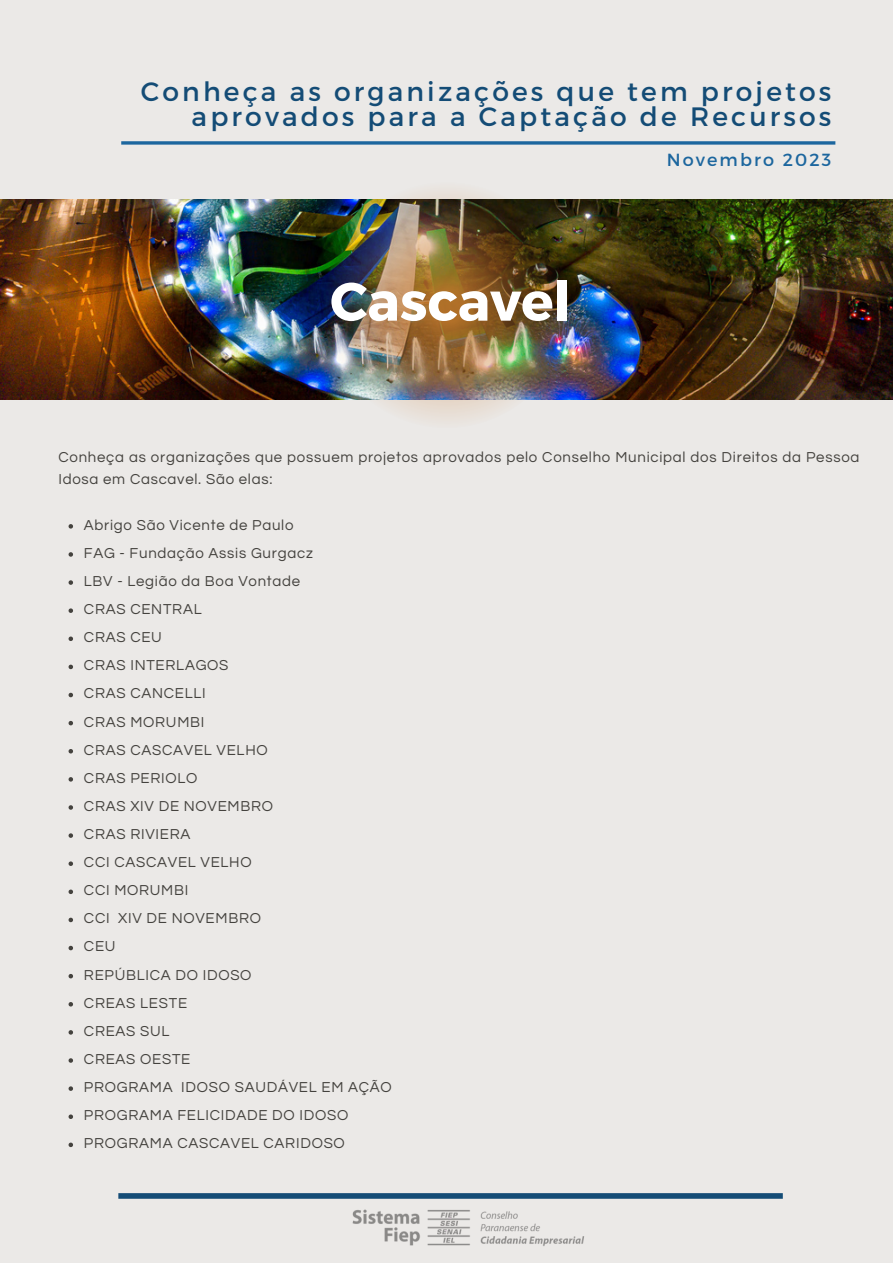
<style>
.page{position:relative;width:893px;height:1264px;background:#fff}
.page>*{position:absolute;margin:0;border:0;box-sizing:border-box;transform-origin:0 0}
.t1{font:700 54px "Montserrat";color:#fff}
.t2{font:26.55px/25px "Montserrat";letter-spacing:.12em;color:#144c76;text-align:right}
.t3{font:17.55px "Montserrat";letter-spacing:.12em;color:#1c669e}
.t4{font:15px/21.3px "Questrial";letter-spacing:.05em;color:#44423e}
</style>
<div class="page">
<div style="left:0;top:0;width:892px;height:1262px;background:#ebe9e7"></div>
<img style="left:0;top:200px;width:892px;height:200px">
<svg style="left:121px;top:141px;width:714px;height:4px;background:#3c7aa9"></svg>
<div style="left:118px;top:1193px;width:664px;height:5px;background:#144c76"></div>
<img style="left:340px;top:1198px;width:256px;height:48px">
<svg style="left:69px;top:524px;width:4px;height:4px"></svg>
<svg style="left:69px;top:552px;width:4px;height:4px"></svg>
<svg style="left:69px;top:580px;width:4px;height:5px"></svg>
<svg style="left:69px;top:608px;width:4px;height:5px"></svg>
<svg style="left:69px;top:636px;width:4px;height:5px"></svg>
<svg style="left:69px;top:664px;width:4px;height:5px"></svg>
<svg style="left:69px;top:692px;width:4px;height:5px"></svg>
<svg style="left:69px;top:721px;width:4px;height:4px"></svg>
<svg style="left:69px;top:749px;width:4px;height:4px"></svg>
<svg style="left:69px;top:777px;width:4px;height:4px"></svg>
<svg style="left:69px;top:805px;width:4px;height:4px"></svg>
<svg style="left:69px;top:833px;width:4px;height:4px"></svg>
<svg style="left:69px;top:861px;width:4px;height:5px"></svg>
<svg style="left:69px;top:889px;width:4px;height:5px"></svg>
<svg style="left:69px;top:917px;width:4px;height:5px"></svg>
<svg style="left:69px;top:945px;width:4px;height:5px"></svg>
<svg style="left:69px;top:974px;width:4px;height:4px"></svg>
<svg style="left:69px;top:1002px;width:4px;height:4px"></svg>
<svg style="left:69px;top:1030px;width:4px;height:4px"></svg>
<svg style="left:69px;top:1058px;width:4px;height:4px"></svg>
<svg style="left:69px;top:1086px;width:4px;height:4px"></svg>
<svg style="left:69px;top:1114px;width:4px;height:4px"></svg>
<svg style="left:69px;top:1142px;width:4px;height:5px"></svg>
<img style="left:323px;top:191px;width:247px;height:230px">
<p class="t2" style="left:141px;top:77px;width:692px">Conheça as organizações que tem projetos aprovados para a Captação de Recursos</p>
<p class="t3" style="left:666px;top:148px;width:166px">Novembro 2023</p>
<p class="t1" style="left:330px;top:266px;width:242px">Cascavel</p>
<p class="t4" style="left:58px;top:447px;width:802px">Conheça as organizações que possuem projetos aprovados pelo Conselho Municipal dos Direitos da Pessoa<br>Idosa em Cascavel. São elas:</p>
<p class="t4" style="left:84px;top:514px;width:211px">Abrigo São Vicente de Paulo</p>
<p class="t4" style="left:84px;top:542px;width:230px">FAG - Fundação Assis Gurgacz</p>
<p class="t4" style="left:84px;top:570px;width:218px">LBV - Legião da Boa Vontade</p>
<p class="t4" style="left:84px;top:599px;width:119px">CRAS CENTRAL</p>
<p class="t4" style="left:84px;top:627px;width:79px">CRAS CEU</p>
<p class="t4" style="left:84px;top:655px;width:146px">CRAS INTERLAGOS</p>
<p class="t4" style="left:84px;top:683px;width:123px">CRAS CANCELLI</p>
<p class="t4" style="left:84px;top:711px;width:122px">CRAS MORUMBI</p>
<p class="t4" style="left:84px;top:739px;width:185px">CRAS CASCAVEL VELHO</p>
<p class="t4" style="left:84px;top:767px;width:115px">CRAS PERIOLO</p>
<p class="t4" style="left:84px;top:795px;width:191px">CRAS XIV DE NOVEMBRO</p>
<p class="t4" style="left:84px;top:823px;width:108px">CRAS RIVIERA</p>
<p class="t4" style="left:84px;top:851px;width:169px">CCI CASCAVEL VELHO</p>
<p class="t4" style="left:84px;top:880px;width:106px">CCI MORUMBI</p>
<p class="t4" style="left:84px;top:908px;width:179px">CCI XIV DE NOVEMBRO</p>
<p class="t4" style="left:84px;top:936px;width:33px">CEU</p>
<p class="t4" style="left:84px;top:964px;width:169px">REPÚBLICA DO IDOSO</p>
<p class="t4" style="left:84px;top:992px;width:105px">CREAS LESTE</p>
<p class="t4" style="left:84px;top:1020px;width:87px">CREAS SUL</p>
<p class="t4" style="left:84px;top:1048px;width:108px">CREAS OESTE</p>
<p class="t4" style="left:84px;top:1076px;width:309px">PROGRAMA IDOSO SAUDÁVEL EM AÇÃO</p>
<p class="t4" style="left:84px;top:1104px;width:266px">PROGRAMA FELICIDADE DO IDOSO</p>
<p class="t4" style="left:84px;top:1132px;width:262px">PROGRAMA CASCAVEL CARIDOSO</p>
</div>
